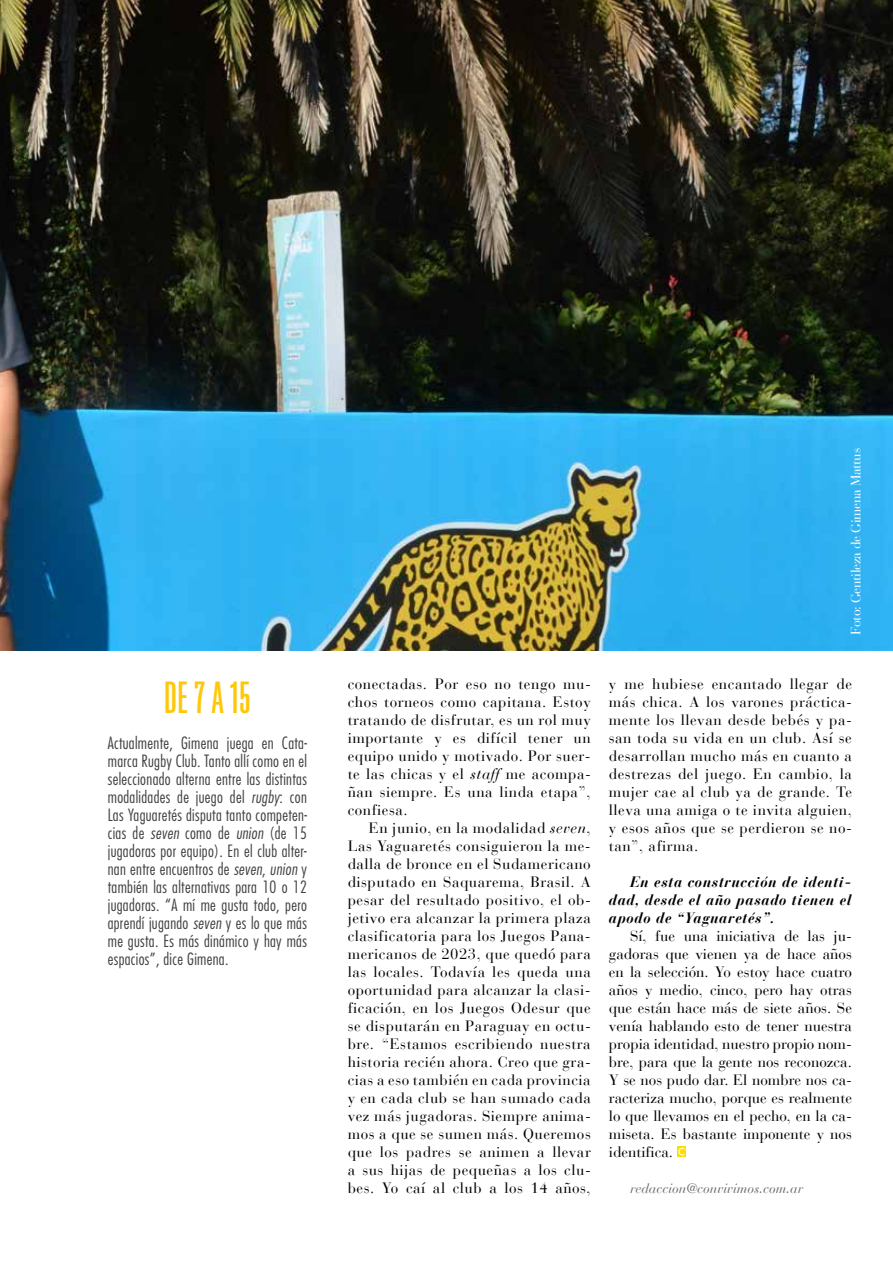
<style>
.page{position:relative;width:893px;height:1263px;background:#fff}
.page>*{position:absolute;margin:0;border:0;box-sizing:border-box;transform-origin:0 0}
.t1{font:45px "Akkordeon Five";color:#ffc709}
.t2{font:300 condensed 16.5px/18px "Futura Std";letter-spacing:.02em;color:#414042;text-align:justify}
.t3{font:15px/18px "Bauer Bodoni LT";letter-spacing:.035em;color:#000;text-align:justify}
.t4{font:italic 700 15px/18px "Bauer Bodoni LT";letter-spacing:.035em;color:#000;text-align:justify}
.t5{font:13.5px "Bauer Bodoni LT";letter-spacing:-.025em;color:#fff}
.t6{font:italic 13.5px "Bauer Bodoni LT";color:#6d6e71}
.s1{font-style:italic}
</style>
<div class="page">
<img style="left:0;top:0;width:893px;height:650px">
<svg style="left:677px;top:1146px;width:9px;height:11px"></svg>
<svg style="left:678px;top:1148px;width:6px;height:7px"></svg>
<h1 class="t1" style="left:164px;top:672px;width:87px">DE 7 A 15</h1>
<p class="t2" style="left:108px;top:733px;width:201px">Actualmente, Gimena juega en Cata&shy;marca Rugby Club. Tanto allí como en el seleccionado alterna entre las distintas modalidades de juego del rugby: con Las Yaguaretés disputa tanto competen&shy;cias de seven como de union (de 15 jugadoras por equipo). En el club alter&shy;nan entre encuentros de seven, union y también las alternativas para 10 o 12 jugadoras. “A mí me gusta todo, pero aprendí jugando seven y es lo que más me gusta. Es más dinámico y hay más espacios”, dice Gimena.</p>
<p class="t3" style="left:348px;top:675px;width:245px">conectadas. Por eso no tengo mu&shy;chos torneos como capitana. Estoy tratando de disfrutar, es un rol muy importante y es difícil tener un equipo unido y motivado. Por suer&shy;te las chicas y el <span class="s1">staff</span> me acompa&shy;ñan siempre. Es una linda etapa”, confiesa.</p>
<p class="t3" style="left:348px;top:819px;width:245px;text-indent:21px">En junio, en la modalidad <span class="s1">seven</span>, Las Yaguaretés consiguieron la me&shy;dalla de bronce en el Sudamericano disputado en Saquarema, Brasil. A pesar del resultado positivo, el ob&shy;jetivo era alcanzar la primera plaza clasificatoria para los Juegos Pana&shy;mericanos de 2023, que quedó para las locales. Todavía les queda una oportunidad para alcanzar la clasi&shy;ficación, en los Juegos Odesur que se disputarán en Paraguay en octu&shy;bre. “Estamos escribiendo nuestra historia recién ahora. Creo que gra&shy;cias a eso también en cada provincia y en cada club se han sumado cada vez más jugadoras. Siempre anima&shy;mos a que se sumen más. Queremos que los padres se animen a llevar a sus hijas de pequeñas a los clu&shy;bes. Yo caí al club a los 14 años,</p>
<p class="t5" style="left:848px;top:635px;width:188px;rotate:-90deg">Foto: Gentileza de Gimena Mattus</p>
<p class="t3" style="left:609px;top:675px;width:245px">y me hubiese encantado llegar de más chica. A los varones práctica&shy;mente los llevan desde bebés y pa&shy;san toda su vida en un club. Así se desarrollan mucho más en cuanto a destrezas del juego. En cambio, la mujer cae al club ya de grande. Te lleva una amiga o te invita alguien, y esos años que se perdieron se no&shy;tan”, afirma.</p>
<p class="t4" style="left:609px;top:873px;width:245px;text-indent:21px">En esta construcción de identi&shy;dad, desde el año pasado tienen el apodo de “Yaguaretés”.</p>
<p class="t3" style="left:609px;top:927px;width:245px;text-indent:21px">Sí, fue una iniciativa de las ju&shy;gadoras que vienen ya de hace años en la selección. Yo estoy hace cuatro años y medio, cinco, pero hay otras que están hace más de siete años. Se venía hablando esto de tener nuestra propia identidad, nuestro propio nom&shy;bre, para que la gente nos reconozca.<br>Y se nos pudo dar. El nombre nos ca&shy;racteriza mucho, porque es realmente lo que llevamos en el pecho, en la ca&shy;miseta. Es bastante imponente y nos identifica.</p>
<p class="t6" style="left:630px;top:1180px;width:174px">redaccion@convivimos.com.ar</p>
</div>
